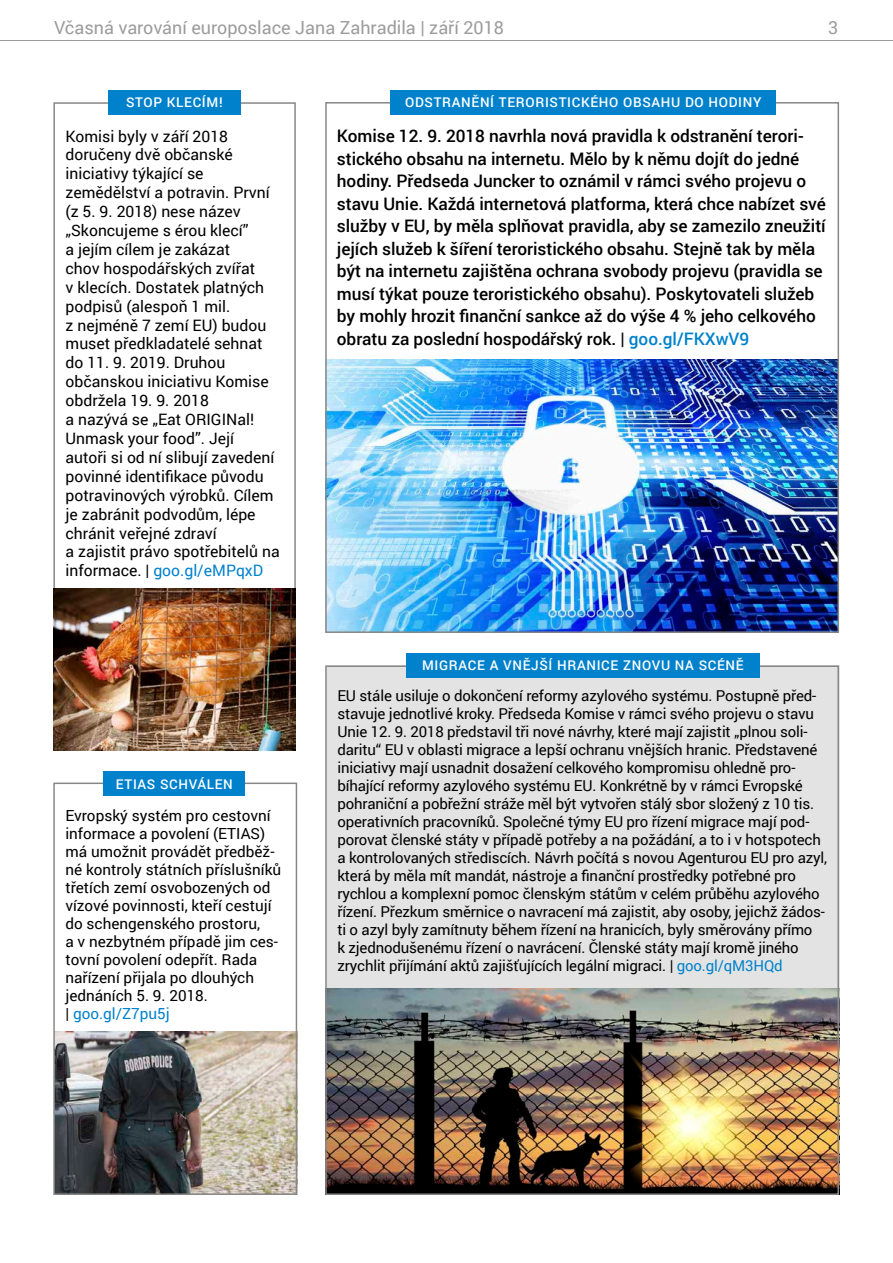
<style>
.page{position:relative;width:893px;height:1263px;background:#fff}
.page>*{position:absolute;margin:0;border:0;box-sizing:border-box;transform-origin:0 0}
.t1{font:18px "Roboto";color:#9c9c9c}
.PRVNÍ-Důležitější{font:500 17.25px/22.5px "Roboto";letter-spacing:-.005em;color:#000}
.t2{font:15.75px/18.9px "Roboto";color:#000}
.t3{font:15.3px/18px "Roboto";color:#000}
.t4{font:15px/18px "Roboto";letter-spacing:-.01em;color:#000}
.Název_rubriky{font:500 13.35px "Roboto";letter-spacing:.05em;color:#fff}
.s1{font-size:13.5px}
.s2{color:#0081cc}
</style>
<div class="page">
<hr style="left:0;top:40px;width:893px;height:1px;background:#9c9c9c">
<div style="left:327px;top:665px;width:513px;height:485px;background:#e3e3e3"></div>
<div style="left:53px;top:102px;width:243px;height:581px;border:2px solid #878786"></div>
<div style="left:108px;top:90px;width:133px;height:25px;background:#0081cc"></div>
<img style="left:56px;top:1031px;width:238px;height:161px">
<img style="left:328px;top:360px;width:508px;height:270px">
<img style="left:53px;top:589px;width:243px;height:162px">
<img style="left:328px;top:989px;width:508px;height:203px">
<div style="left:390px;top:90px;width:386px;height:25px;background:#0081cc"></div>
<div style="left:53px;top:782px;width:244px;height:413px;border:2px solid #878786"></div>
<div style="left:104px;top:771px;width:141px;height:25px;background:#0081cc"></div>
<div style="left:406px;top:653px;width:354px;height:25px;background:#0081cc"></div>
<p class="t1" style="left:54px;top:15px;width:451px">Včasná varování europoslace Jana Zahradila | září 2018</p>
<p class="t1" style="left:828px;top:15px;width:12px">3</p>
<p class="Název_rubriky" style="left:126px;top:93px;width:98px">STOP KLECÍM!</p>
<p class="Název_rubriky" style="left:405px;top:93px;width:358px">ODSTRANĚNÍ TERORISTICKÉHO OBSAHU <span class="s1">DO HODINY</span></p>
<p class="t2" style="left:66px;top:126px;width:216px">Komisi byly v září 2018 doručeny dvě občanské iniciativy týkající se zemědělství a potravin. První (z 5. 9. 2018) nese název „Skoncujeme s érou klecí”<br>a jejím cílem je zakázat<br>chov hospodářských zvířat<br>v klecích. Dostatek platných podpisů (alespoň 1 mil.<br>z nejméně 7 zemí EU) budou muset předkladatelé sehnat do 11. 9. 2019. Druhou občanskou iniciativu Komise obdržela 19. 9. 2018<br>a nazývá se „Eat ORIGINal!<br>Unmask your food”. Její<br>autoři si od ní slibují zavedení povinné identifikace původu potravinových výrobků. Cílem je zabránit podvodům, lépe chránit veřejné zdraví<br>a zajistit právo spotřebitelů na informace. | <span class="s2">goo.gl/eMPqxD</span></p>
<p class="Název_rubriky" style="left:116px;top:775px;width:118px">ETIAS SCHVÁLEN</p>
<p class="t3" style="left:65px;top:806px;width:217px">Evropský systém pro cestovní informace a povolení (ETIAS) má umožnit provádět předběž&shy;né kontroly státních příslušníků třetích zemí osvobozených od vízové povinnosti, kteří cestují do schengenského prostoru,<br>a v nezbytném případě jim ces&shy;tovní povolení odepřít. Rada nařízení přijala po dlouhých jednáních 5. 9. 2018.<br>| <span class="s2">goo.gl/Z7pu5j</span></p>
<p class="PRVNÍ-Důležitější" style="left:337px;top:124px;width:490px">Komise 12. 9. 2018 navrhla nová pravidla k odstranění terori&shy;stického obsahu na internetu. Mělo by k němu dojít do jedné hodiny. Předseda Juncker to oznámil v rámci svého projevu o stavu Unie. Každá internetová platforma, která chce nabízet své služby v EU, by měla splňovat pravidla, aby se zamezilo zneužití jejích služeb k šíření teroristického obsahu. Stejně tak by měla být na internetu zajištěna ochrana svobody projevu (pravidla se musí týkat pouze teroristického obsahu). Poskytovateli služeb by mohly hrozit finanční sankce až do výše 4 % jeho celkového obratu za poslední hospodářský rok. | <span class="s2">goo.gl/FKXwV9</span></p>
<p class="Název_rubriky" style="left:422px;top:656px;width:323px">MIGRACE A VNĚJŠÍ HRANICE ZNOVU NA SCÉNĚ</p>
<p class="t4" style="left:337px;top:686px;width:491px">EU stále usiluje o dokončení reformy azylového systému. Postupně před&shy;stavuje jednotlivé kroky. Předseda Komise v rámci svého projevu o stavu Unie 12. 9. 2018 představil tři nové návrhy, které mají zajistit „plnou soli&shy;daritu“ EU v oblasti migrace a lepší ochranu vnějších hranic. Představené iniciativy mají usnadnit dosažení celkového kompromisu ohledně pro&shy;bíhající reformy azylového systému EU. Konkrétně by v rámci Evropské pohraniční a pobřežní stráže měl být vytvořen stálý sbor složený z 10 tis. operativních pracovníků. Společné týmy EU pro řízení migrace mají pod&shy;porovat členské státy v případě potřeby a na požádání, a to i v hotspotech a kontrolovaných střediscích. Návrh počítá s novou Agenturou EU pro azyl, která by měla mít mandát, nástroje a finanční prostředky potřebné pro rychlou a komplexní pomoc členským státům v celém průběhu azylového řízení. Přezkum směrnice o navracení má zajistit, aby osoby, jejichž žádos&shy;ti o azyl byly zamítnuty během řízení na hranicích, byly směrovány přímo<br>k zjednodušenému řízení o navrácení. Členské státy mají kromě jiného zrychlit přijímání aktů zajišťujících legální migraci. | <span class="s2">goo.gl/qM3HQd</span></p>
</div>
